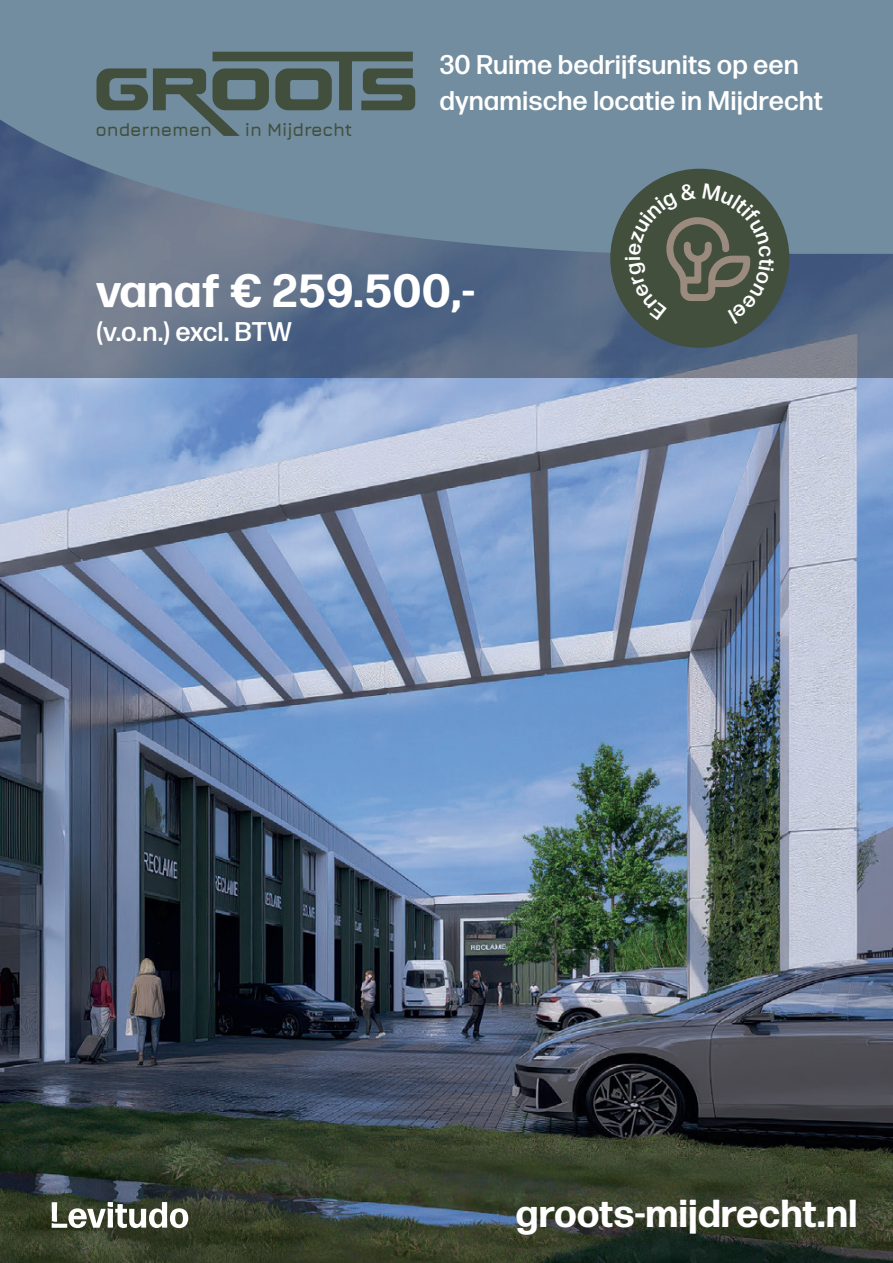
<style>
.page{position:relative;width:893px;height:1263px;background:#fff}
.page>*{position:absolute;margin:0;border:0;box-sizing:border-box;transform-origin:0 0}
.t1{font:700 46.5px "Forma DJR Micro";color:#fff}
.t2{font:700 39px "Forma DJR Micro";color:#fff}
.t3{font:500 27px/36px "Forma DJR Micro";color:#fff}
.t4{font:300 18.45px "Jura";letter-spacing:-.01em;color:#424f3d}
</style>
<div class="page">
<img style="left:0;top:263px;width:893px;height:1000px">
<svg style="left:0;top:0;width:893px;height:263px;background:#6e879b"></svg>
<svg style="left:52px;top:1202px;width:136px;height:26px"></svg>
<div style="left:610px;top:169px;width:179px;height:179px;background:#424f3d;border-radius:50%"></div>
<svg style="left:97px;top:52px;width:318px;height:84px;background:#5e7376"></svg>
<svg style="left:625px;top:183px;width:149px;height:141px"></svg>
<p class="t4" style="left:96px;top:116px;width:118px">ondernemen</p>
<p class="t4" style="left:245px;top:116px;width:109px">in Mijdrecht</p>
<p class="t3" style="left:439px;top:46px;width:385px">30 Ruime bedrijfsunits op een dynamische locatie in Mijdrecht</p>
<h1 class="t1" style="left:97px;top:260px;width:380px">vanaf € 259.500,-</h1>
<p class="t3" style="left:97px;top:313px;width:197px">(v.o.n.) excl. BTW</p>
<h2 class="t2" style="left:516px;top:1188px;width:344px">groots-mijdrecht.nl</h2>
</div>
